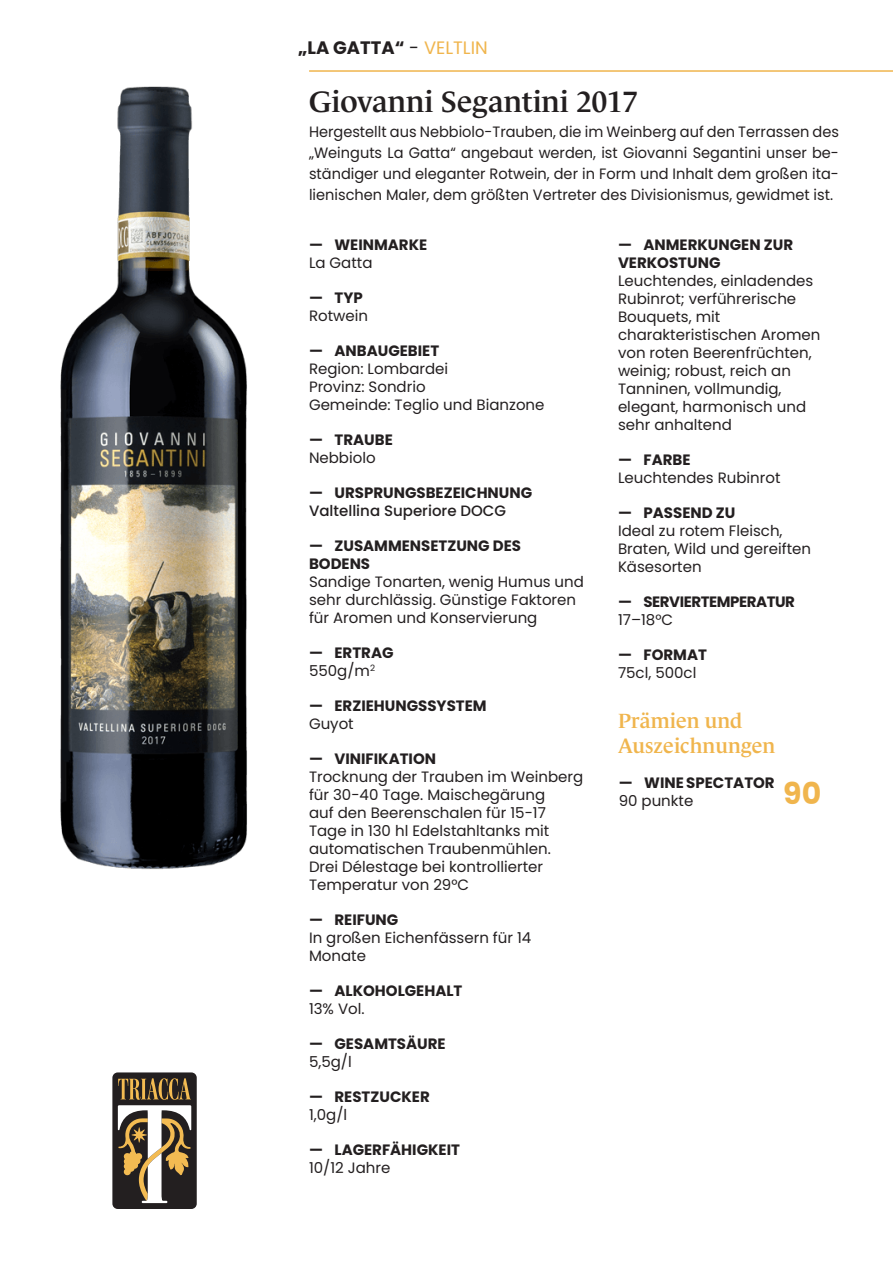
<style>
.page{position:relative;width:893px;height:1263px;background:#fff}
.page>*{position:absolute;margin:0;border:0;box-sizing:border-box;transform-origin:0 0}
.Titolo_nome_vino{font:600 30px "Le Monde Journal Std";color:#231f20}
.t1{font:700 30px "Poppins";color:#f0b54d}
.Titolo_premi{font:600 21px/25.2px "Le Monde Journal Std";color:#f0b54d}
.Testi_tecnici{font:700 18px "Poppins";color:#231f20}
.Testi_tecnici-2{font:15px/18px "Poppins";color:#231f20}
.Testo_introduzione{font:15px/21px "Poppins";color:#231f20;text-align:justify}
.t2{font:700 15px/18px "Poppins";color:#231f20}
.t3{font:500 15px/18px "Poppins";color:#231f20}
.t4{font:700 15px "Poppins";letter-spacing:-.03em;color:#231f20}
.s1{font-weight:400}
.s2{font-weight:400;color:#f0b54d}
.s3{font-weight:700}
</style>
<div class="page">
<hr style="left:309px;top:71px;width:584px;height:1px;background:#f0b54d">
<div style="left:112px;top:1072px;width:85px;height:137px;background:#231f20;border-radius:5px"></div>
<svg style="left:118px;top:1078px;width:73px;height:125px"></svg>
<img style="left:60px;top:86px;width:187px;height:783px">
<p class="Testi_tecnici" style="left:298px;top:37px;width:191px">„LA GATTA“ <span class="s1">-</span> <span class="s2">VELTLIN</span></p>
<p class="Titolo_nome_vino" style="left:309px;top:85px;width:330px">Giovanni Segantini 2017</p>
<p class="Testo_introduzione" style="left:309px;top:121px;width:531px">Hergestellt aus Nebbiolo-Trauben, die im Weinberg auf den Terrassen des „Weinguts La Gatta“ angebaut werden, ist Giovanni Segantini unser be&shy;ständiger und eleganter Rotwein, der in Form und Inhalt dem großen ita&shy;lienischen Maler, dem größten Vertreter des Divisionismus, gewidmet ist.</p>
<p class="t2" style="left:309px;top:236px;width:120px">— WEINMARKE</p>
<p class="Testi_tecnici-2" style="left:309px;top:254px;width:65px">La Gatta</p>
<p class="t2" style="left:309px;top:289px;width:55px">— TYP</p>
<p class="Testi_tecnici-2" style="left:309px;top:307px;width:61px">Rotwein</p>
<p class="t2" style="left:309px;top:342px;width:132px">— ANBAUGEBIET</p>
<p class="Testi_tecnici-2" style="left:309px;top:360px;width:237px">Region: Lombardei<br>Provinz: Sondrio<br>Gemeinde: Teglio und Bianzone</p>
<p class="t2" style="left:309px;top:431px;width:85px">— TRAUBE</p>
<p class="Testi_tecnici-2" style="left:309px;top:449px;width:68px">Nebbiolo</p>
<p class="t3" style="left:309px;top:484px;width:225px"><span class="s3">— URSPRUNGSBEZEICHNUNG<br></span>Valtellina Superiore DOCG</p>
<p class="t2" style="left:309px;top:537px;width:214px">— ZUSAMMENSETZUNG DES<br>BODENS</p>
<p class="Testi_tecnici-2" style="left:309px;top:573px;width:276px">Sandige Tonarten, wenig Humus und sehr durchlässig. Günstige Faktoren für Aromen und Konservierung</p>
<p class="t2" style="left:309px;top:644px;width:86px">— ERTRAG</p>
<p class="Testi_tecnici-2" style="left:309px;top:662px;width:68px">550g/m<sup>2</sup></p>
<p class="t2" style="left:309px;top:697px;width:179px">— ERZIEHUNGSSYSTEM</p>
<p class="Testi_tecnici-2" style="left:309px;top:715px;width:46px">Guyot</p>
<p class="t2" style="left:309px;top:750px;width:129px">— VINIFIKATION</p>
<p class="Testi_tecnici-2" style="left:309px;top:768px;width:276px">Trocknung der Trauben im Weinberg für 30-40 Tage. Maischegärung<br>auf den Beerenschalen für 15-17<br>Tage in 130 hl Edelstahltanks mit automatischen Traubenmühlen.<br>Drei Délestage bei kontrollierter<br>Temperatur von 29°C</p>
<p class="t2" style="left:309px;top:911px;width:91px">— REIFUNG</p>
<p class="Testi_tecnici-2" style="left:309px;top:929px;width:224px">In großen Eichenfässern für 14<br>Monate</p>
<p class="t2" style="left:309px;top:982px;width:155px">— ALKOHOLGEHALT</p>
<p class="Testi_tecnici-2" style="left:309px;top:1000px;width:57px">13% Vol.</p>
<p class="t2" style="left:309px;top:1035px;width:138px">— GESAMTSÄURE</p>
<p class="Testi_tecnici-2" style="left:309px;top:1053px;width:44px">5,5g/l</p>
<p class="t2" style="left:309px;top:1088px;width:122px">— RESTZUCKER</p>
<p class="Testi_tecnici-2" style="left:309px;top:1106px;width:40px">1,0g/l</p>
<p class="t2" style="left:309px;top:1141px;width:152px">— LAGERFÄHIGKEIT</p>
<p class="Testi_tecnici-2" style="left:309px;top:1159px;width:83px">10/12 Jahre</p>
<p class="t2" style="left:618px;top:236px;width:177px">— ANMERKUNGEN ZUR<br>VERKOSTUNG</p>
<p class="Testi_tecnici-2" style="left:618px;top:272px;width:204px">Leuchtendes, einladendes<br>Rubinrot; verführerische<br>Bouquets, mit charakteristischen Aromen von roten Beerenfrüchten, weinig; robust, reich an<br>Tanninen, vollmundig, elegant, harmonisch und sehr anhaltend</p>
<p class="t2" style="left:618px;top:451px;width:74px">— FARBE</p>
<p class="Testi_tecnici-2" style="left:618px;top:469px;width:164px">Leuchtendes Rubinrot</p>
<p class="t2" style="left:618px;top:504px;width:119px">— PASSEND ZU</p>
<p class="Testi_tecnici-2" style="left:618px;top:522px;width:195px">Ideal zu rotem Fleisch,<br>Braten, Wild und gereiften<br>Käsesorten</p>
<p class="t4" style="left:618px;top:593px;width:178px">— SERVIERTEMPERATUR</p>
<p class="Testi_tecnici-2" style="left:618px;top:611px;width:57px">17–18°C</p>
<p class="t2" style="left:618px;top:646px;width:90px">— FORMAT</p>
<p class="Testi_tecnici-2" style="left:618px;top:664px;width:80px">75cl, 500cl</p>
<p class="Titolo_premi" style="left:618px;top:708px;width:159px">Prämien und<br>Auszeichnungen</p>
<p class="t2" style="left:619px;top:774px;width:158px">— WINE SPECTATOR</p>
<p class="Testi_tecnici-2" style="left:619px;top:792px;width:76px">90 punkte</p>
<p class="t1" style="left:783px;top:776px;width:40px">90</p>
</div>
